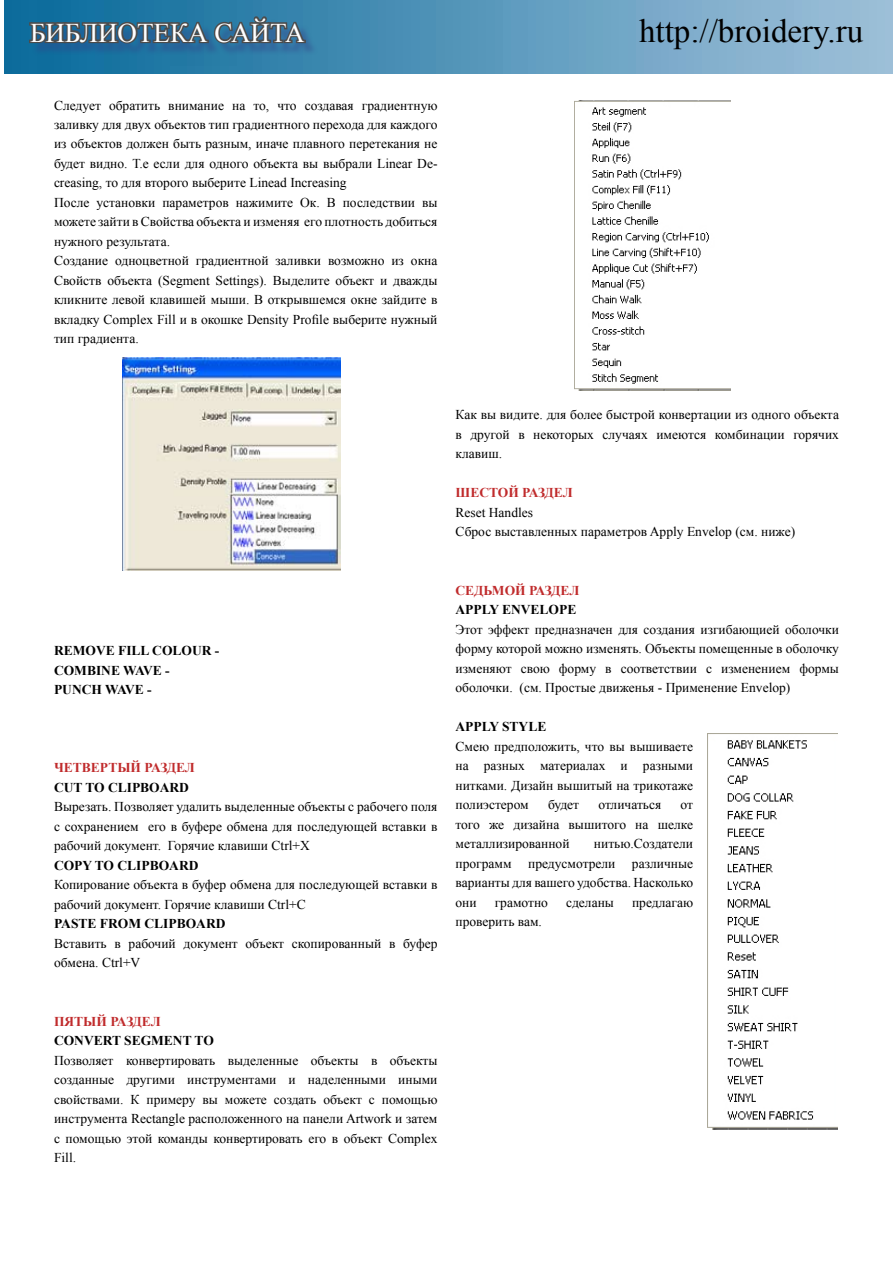
<style>
.page{position:relative;width:893px;height:1263px;background:#fff}
.page>*{position:absolute;margin:0;border:0;box-sizing:border-box;transform-origin:0 0}
.t1{font:33px "Times New Roman";color:#000}
.t2{font:27px "Times New Roman";color:#fff}
.t3{font:13.5px/19.5px "Times New Roman";color:#000;text-align:justify}
.t4{font:700 13.5px/19.5px "Times New Roman";color:#000}
.t5{font:700 13.5px "Times New Roman";letter-spacing:-.01em;color:#c02b2c}
.t6{font:700 13.5px "Times New Roman";letter-spacing:-.03em;color:#c02b2c}
</style>
<div class="page">
<img style="left:4px;top:0;width:889px;height:73px">
<div style="left:32px;top:19px;width:371px;height:63px;background:#324389;opacity:.46"></div>
<svg style="left:27px;top:14px;width:280px;height:32px;background:#34617b"></svg>
<img style="left:122px;top:357px;width:219px;height:213px">
<img style="left:574px;top:100px;width:157px;height:290px">
<img style="left:707px;top:734px;width:131px;height:395px">
<h2 class="t2" style="left:30px;top:14px;width:276px">БИБЛИОТЕКА САЙТА</h2>
<h1 class="t1" style="left:639px;top:9px;width:226px">http://broidery.ru</h1>
<p class="t3" style="left:54px;top:95px;width:385px;text-align:left">Следует обратить внимание на то, что создавая градиентную заливку для двух объектов тип градиентного перехода для каждого из объектов должен быть разным, иначе плавного перетекания не будет видно. Т.е если для одного объекта вы выбрали Linear De&shy;creasing, то для второго выберите Linead Increasing<br>После установки параметров нажимите Ок. В последствии вы можете зайти в Свойства объекта и изменяя его плотность добиться нужного результата.<br>Создание одноцветной градиентной заливки возможно из окна Свойств объекта (Segment Settings). Выделите объект и дважды кликните левой клавишей мыши. В открывшемся окне зайдите в вкладку Complex Fill и в окошке Density Profile выберите нужный тип градиента.</p>
<p class="t4" style="left:54px;top:641px;width:167px">REMOVE FILL COLOUR -<br>COMBINE WAVE -<br>PUNCH WAVE -</p>
<p class="t5" style="left:54px;top:759px;width:142px">ЧЕТВЕРТЫЙ РАЗДЕЛ</p>
<p class="t4" style="left:54px;top:777px;width:136px">СUT TO CLIPBOARD</p>
<p class="t3" style="left:54px;top:797px;width:385px">Вырезать. Позволяет удалить выделенные объекты с рабочего поля с сохранением его в буфере обмена для последующей вставки в рабочий документ. Горячие клавиши Ctrl+X</p>
<p class="t4" style="left:54px;top:855px;width:145px">COPY TO CLIPBOARD</p>
<p class="t3" style="left:54px;top:875px;width:385px">Копирование объекта в буфер обмена для последующей вставки в рабочий документ. Горячие клавиши Ctrl+C</p>
<p class="t4" style="left:54px;top:914px;width:172px">PASTE FROM CLIPBOARD</p>
<p class="t3" style="left:54px;top:933px;width:385px">Вставить в рабочий документ объект скопированный в буфер обмена. Ctrl+V</p>
<p class="t3" style="left:455px;top:405px;width:385px">Как вы видите. для более быстрой конвертации из одного объекта в другой в некоторых случаях имеются комбинации горячих клавиш.</p>
<p class="t5" style="left:455px;top:483px;width:26px">ШЕСТО</p>
<p class="t5" style="left:508px;top:483px;width:66px">Й РАЗДЕЛ</p>
<p class="t3" style="left:455px;top:502px;width:341px">Reset Handles<br>Сброс выставленных параметров Apply Envelop (cм. ниже)</p>
<p class="t6" style="left:455px;top:581px;width:125px">СЕДЬМОЙ РАЗДЕЛ</p>
<p class="t4" style="left:455px;top:599px;width:122px">APPLY ENVELOPE</p>
<p class="t3" style="left:455px;top:619px;width:385px">Этот эффект предназначен для создания изгибающией оболочки форму которой можно изменять. Объекты помещенные в оболочку изменяют свою форму в соответствии с изменением формы оболочки. (см. Простые движенья - Применение Envelop)</p>
<p class="t4" style="left:455px;top:716px;width:92px">APPLY STYLE</p>
<p class="t3" style="left:455px;top:736px;width:239px">Смею предположить, что вы вышиваете на разных материалах и разными нитками. Дизайн вышитый на трикотаже полиэстером</p>
<p class="t3" style="left:548px;top:795px;width:33px">будет</p>
<p class="t3" style="left:598px;top:795px;width:64px">отличаться</p>
<p class="t3" style="left:455px;top:795px;width:239px;text-indent:225px">от того же дизайна вышитого на шелке металлизированной</p>
<p class="t3" style="left:455px;top:834px;width:239px;text-indent:138px">нитью.Создатели программ предусмотрели различные варианты для вашего удобства. Насколько они</p>
<p class="t3" style="left:495px;top:892px;width:55px">грамотно</p>
<p class="t3" style="left:566px;top:892px;width:49px">сделаны</p>
<p class="t3" style="left:632px;top:892px;width:63px">предлагаю</p>
<p class="t3" style="left:455px;top:911px;width:88px">проверить вам.</p>
<p class="t5" style="left:54px;top:1012px;width:108px">ПЯТЫЙ РАЗДЕЛ</p>
<p class="t4" style="left:54px;top:1031px;width:161px">CONVERT SEGMENT TO</p>
<p class="t3" style="left:54px;top:1050px;width:385px">Позволяет конвертировать выделенные объекты в объекты созданные другими инструментами и наделенными иными свойствами. К примеру вы можете создать объект с помощью инструмента Rectangle расположенного на панели Artwork и затем с помощью этой команды конвертировать его в объект Complex Fill.</p>
</div>
